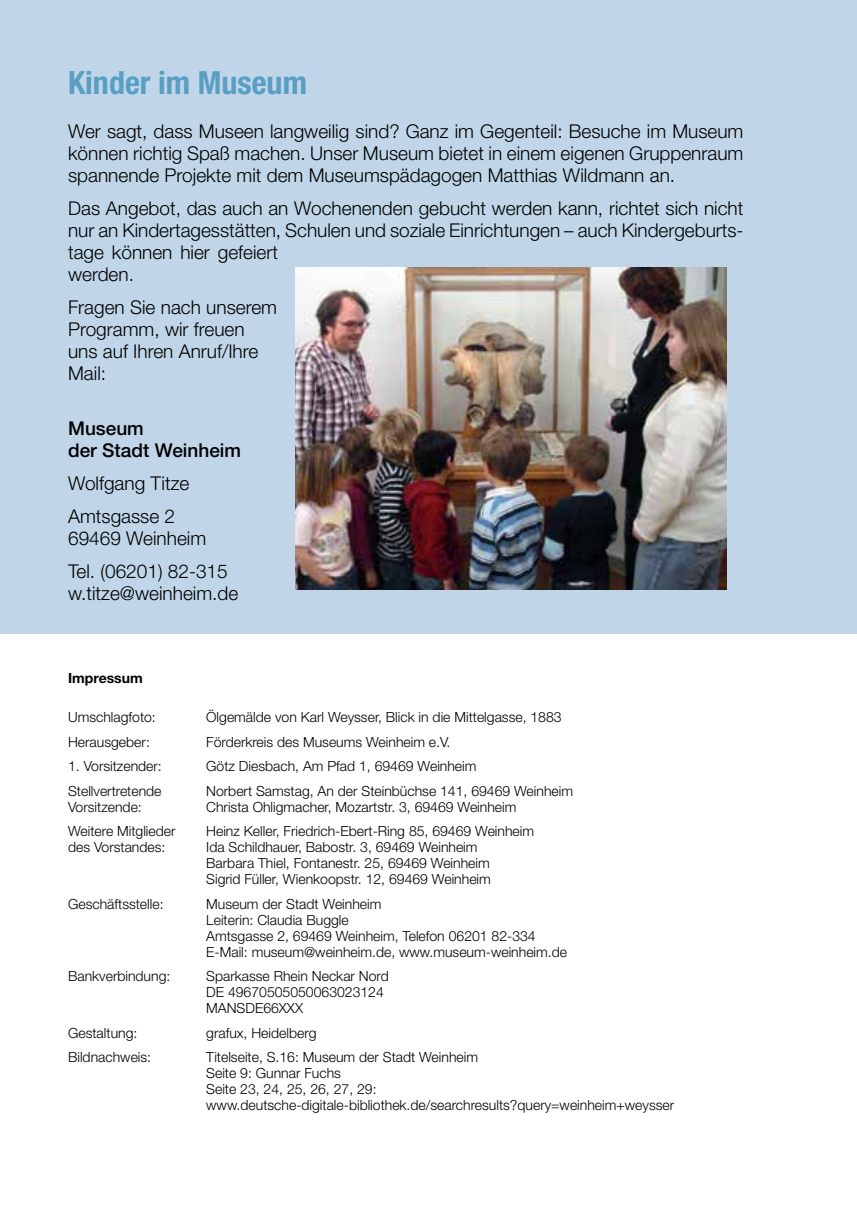
<style>
.page{position:relative;width:857px;height:1225px;background:#fff}
.page>*{position:absolute;margin:0;border:0;box-sizing:border-box;transform-origin:0 0}
.t1{font:700 condensed 32px "Helvetica Neue";color:#599fc3}
.t2{font:300 19px/22px "Helvetica Neue";color:#000}
.t3{font:500 19px/22px "Helvetica Neue";color:#000}
.t4{font:300 14px/16px "Helvetica Neue";color:#000}
.t5{font:700 14px "Helvetica Neue";color:#000}
</style>
<div class="page">
<div style="left:0;top:0;width:856px;height:633px;background:#c0d6e8"></div>
<img style="left:295px;top:268px;width:431px;height:321px">
<h1 class="t1" style="left:68px;top:63px;width:240px">Kinder im Museum</h1>
<h2 class="t2" style="left:68px;top:120px;width:676px;text-align:justify">Wer sagt, dass Museen langweilig sind? Ganz im Gegenteil: Besuche im Museum können richtig Spaß machen. Unser Museum bietet in einem eigenen Gruppenraum spannende Projekte mit dem Museumspädagogen Matthias Wildmann an.</h2>
<h2 class="t2" style="left:68px;top:197px;width:676px">Das Angebot, das auch an Wochenenden gebucht werden kann, richtet sich nicht nur an Kindertagesstätten, Schulen und soziale Einrichtungen – auch Kindergeburts&shy;tage können hier gefeiert<br>werden.</h2>
<h2 class="t2" style="left:68px;top:296px;width:210px">Fragen Sie nach unserem<br>Programm, wir freuen uns auf Ihren Anruf/Ihre<br>Mail:</h2>
<h2 class="t3" style="left:68px;top:417px;width:174px">Museum<br>der Stadt Weinheim</h2>
<h2 class="t2" style="left:68px;top:466px;width:123px;line-height:33px">Wolfgang Titze<br>Amtsgasse 2</h2>
<h2 class="t2" style="left:68px;top:521px;width:161px;line-height:33px">69469 Weinheim<br>Tel. (06201) 82-315</h2>
<h2 class="t2" style="left:68px;top:582px;width:172px">w.titze@weinheim.de</h2>
<p class="t5" style="left:68px;top:669px;width:76px">Impressum</p>
<p class="t4" style="left:68px;top:708px;width:89px">Umschlagfoto:</p>
<p class="t4" style="left:206px;top:708px;width:357px">Ölgemälde von Karl Weysser, Blick in die Mittelgasse, 1883</p>
<p class="t4" style="left:68px;top:733px;width:83px">Herausgeber:</p>
<p class="t4" style="left:206px;top:733px;width:246px">Förderkreis des Museums Weinheim e.V.</p>
<p class="t4" style="left:68px;top:757px;width:95px">1. Vorsitzender:</p>
<p class="t4" style="left:206px;top:757px;width:271px">Götz Diesbach, Am Pfad 1, 69469 Weinheim</p>
<p class="t4" style="left:68px;top:782px;width:95px">Stellvertretende</p>
<p class="t4" style="left:206px;top:782px;width:368px">Norbert Samstag, An der Steinbüchse 141, 69469 Weinheim</p>
<p class="t4" style="left:68px;top:798px;width:75px">Vorsitzende:</p>
<p class="t4" style="left:206px;top:798px;width:311px">Christa Ohligmacher, Mozartstr. 3, 69469 Weinheim</p>
<p class="t4" style="left:68px;top:822px;width:109px">Weitere Mitglieder</p>
<p class="t4" style="left:206px;top:822px;width:329px">Heinz Keller, Friedrich-Ebert-Ring 85, 69469 Weinheim</p>
<p class="t4" style="left:68px;top:838px;width:99px">des Vorstandes:</p>
<p class="t4" style="left:206px;top:838px;width:286px">Ida Schildhauer, Babostr. 3, 69469 Weinheim<br>Barbara Thiel, Fontanestr. 25, 69469 Weinheim<br>Sigrid Füller, Wienkoopstr. 12, 69469 Weinheim</p>
<p class="t4" style="left:68px;top:895px;width:97px">Geschäftsstelle:</p>
<p class="t4" style="left:206px;top:895px;width:362px">Museum der Stadt Weinheim<br>Leiterin: Claudia Buggle<br>Amtsgasse 2, 69469 Weinheim, Telefon 06201 82-334<br>E-Mail: museum@weinheim.de, www.museum-weinheim.de</p>
<p class="t4" style="left:68px;top:967px;width:104px">Bankverbindung:</p>
<p class="t4" style="left:206px;top:967px;width:184px">Sparkasse Rhein Neckar Nord<br>DE 49670505050063023124<br>MANSDE66XXX</p>
<p class="t4" style="left:68px;top:1024px;width:71px">Gestaltung:</p>
<p class="t4" style="left:206px;top:1024px;width:112px">grafux, Heidelberg</p>
<p class="t4" style="left:68px;top:1048px;width:84px">Bildnachweis:</p>
<p class="t4" style="left:206px;top:1048px;width:469px">Titelseite, S.16: Museum der Stadt Weinheim<br>Seite 9: Gunnar Fuchs<br>Seite 23, 24, 25, 26, 27, 29: www.deutsche-digitale-bibliothek.de/searchresults?query=weinheim+weysser</p>
</div>
